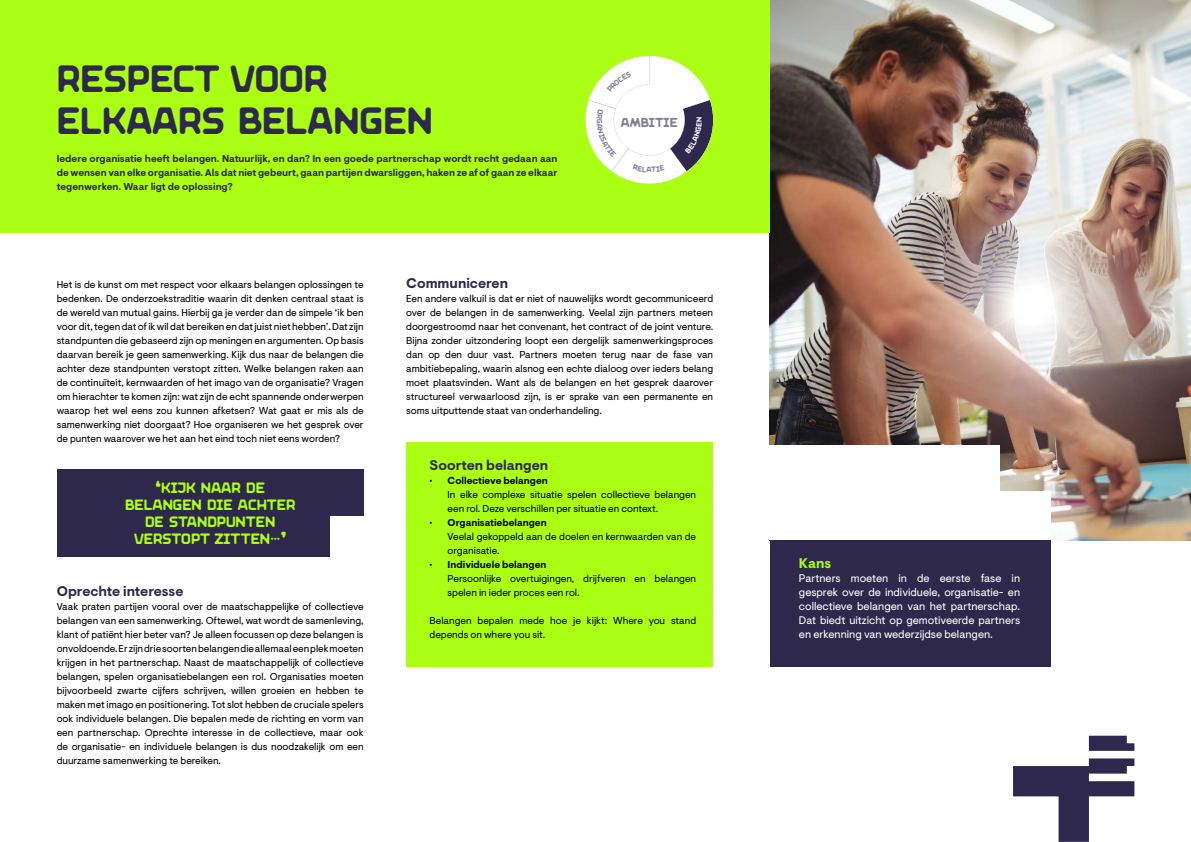
<style>
.page{position:relative;width:1191px;height:842px;background:#fff}
.page>*{position:absolute;margin:0;border:0;box-sizing:border-box;transform-origin:0 0}
.t1{font:38px/42px "Maria Unconnected";color:#2e284c}
.t2{font:15px/17px "Maria Unconnected";color:#abff14;text-align:center}
.t3{font:700 14px "Visuelt Pro";color:#2e284c}
.t4{font:700 14px "Visuelt Pro";color:#abff14}
.t5{font:13px "Maria Unconnected";color:#827e95}
.t6{font:11px/14px "Visuelt Pro";color:#fff;text-align:justify}
.t7{font:10px/14px "Visuelt Pro";color:#000}
.t8{font:700 10px/14px "Visuelt Pro";color:#2e284c;text-align:justify}
.t9{font:7.5px "Maria Unconnected";color:#827e95}
.s1{font-weight:700}
</style>
<div class="page">
<img style="left:770px;top:0;width:421px;height:540px">
<div style="left:762px;top:445px;width:237px;height:84px;background:#fff"></div>
<div style="left:762px;top:492px;width:288px;height:48px;background:#fff"></div>
<svg style="left:1013px;top:758px;width:121px;height:84px"></svg>
<svg style="left:1088px;top:736px;width:46px;height:15px"></svg>
<div style="left:406px;top:442px;width:307px;height:224px;background:#abff14"></div>
<div style="left:0;top:0;width:770px;height:232px;background:#abff14"></div>
<div style="left:770px;top:540px;width:280px;height:126px;background:#2e284c"></div>
<div style="left:57px;top:469px;width:307px;height:88px;background:#2e284c"></div>
<div style="left:330px;top:516px;width:56px;height:52px;background:#fff"></div>
<svg style="left:585px;top:56px;width:128px;height:128px"></svg>
<h1 class="t1" style="left:57px;top:58px;width:377px">RESPECT VOOR<br>ELKAARS BELANGEN</h1>
<p class="t8" style="left:57px;top:152px;width:502px">Iedere organisatie heeft belangen. Natuurlijk, en dan? In een goede partnerschap wordt recht gedaan aan de wensen van elke organisatie. Als dat niet gebeurt, gaan partijen dwarsliggen, haken ze af of gaan ze elkaar tegenwerken. Waar ligt de oplossing?</p>
<h3 class="t5" style="left:621px;top:115px;width:58px">AMBITIE</h3>
<p class="t9" style="left:646px;top:165px;width:7px">A</p>
<p class="t7" style="left:57px;top:278px;width:308px;text-align:justify">Het is de kunst om met respect voor elkaars belangen oplossingen te bedenken. De onderzoekstraditie waarin dit denken centraal staat is de wereld van mutual gains. Hierbij ga je verder dan de simpele ‘ik ben voor dit, tegen dat of ik wil dat bereiken en dat juist niet hebben’. Dat zijn standpunten die gebaseerd zijn op meningen en argumenten. Op basis daarvan bereik je geen samenwerking. Kijk dus naar de belangen die achter deze standpunten verstopt zitten. Welke belangen raken aan de continuïteit, kernwaarden of het imago van de organisatie? Vragen om hierachter te komen zijn: wat zijn de echt spannende onderwerpen waarop het wel eens zou kunnen afketsen? Wat gaat er mis als de samenwerking niet doorgaat? Hoe organiseren we het gesprek over de punten waarover we het aan het eind toch niet eens worden?</p>
<h2 class="t2" style="left:125px;top:479px;width:172px">‘KIJK NAAR DE<br>BELANGEN DIE ACHTER<br>DE STANDPUNTEN<br>VERSTOPT ZITTEN.’</h2>
<h3 class="t3" style="left:57px;top:583px;width:128px">Oprechte interesse</h3>
<p class="t7" style="left:57px;top:600px;width:308px;text-align:justify">Vaak praten partijen vooral over de maatschappelijke of collectieve belangen van een samenwerking. Oftewel, wat wordt de samenleving, klant of patiënt hier beter van? Je alleen focussen op deze belangen is onvoldoende. Er zijn drie soorten belangen die allemaal een plek moeten krijgen in het partnerschap. Naast de maatschappelijk of collectieve belangen, spelen organisatiebelangen een rol. Organisaties moeten bijvoorbeeld zwarte cijfers schrijven, willen groeien en hebben te maken met imago en positionering. Tot slot hebben de cruciale spelers ook individuele belangen. Die bepalen mede de richting en vorm van een partnerschap. Oprechte interesse in de collectieve, maar ook de organisatie- en individuele belangen is dus noodzakelijk om een duurzame samenwerking te bereiken.</p>
<h3 class="t3" style="left:406px;top:275px;width:103px">Communiceren</h3>
<p class="t7" style="left:406px;top:292px;width:308px;text-align:justify">Een andere valkuil is dat er niet of nauwelijks wordt gecommuniceerd over de belangen in de samenwerking. Veelal zijn partners meteen doorgestroomd naar het convenant, het contract of de joint venture.<br>Bijna zonder uitzondering loopt een dergelijk samenwerkingsproces dan op den duur vast. Partners moeten terug naar de fase van ambitiebepaling, waarin alsnog een echte dialoog over ieders belang moet plaatsvinden. Want als de belangen en het gesprek daarover structureel verwaarloosd zijn, is er sprake van een permanente en soms uitputtende staat van onderhandeling.</p>
<h3 class="t3" style="left:429px;top:457px;width:120px">Soorten belangen</h3>
<p class="t7" style="left:447px;top:474px;width:250px;text-indent:-18px">• <span class="s1">Collectieve belangen<br></span>In elke complexe situatie spelen collectieve belangen een rol. Deze verschillen per situatie en context.</p>
<p class="t7" style="left:447px;top:516px;width:250px;text-indent:-18px">• <span class="s1">Organisatiebelangen<br></span>Veelal gekoppeld aan de doelen en kernwaarden van de organisatie.</p>
<p class="t7" style="left:447px;top:558px;width:250px;text-indent:-18px">• <span class="s1">Individuele belangen<br></span>Persoonlijke overtuigingen, drijfveren en belangen spelen in ieder proces een rol.</p>
<p class="t7" style="left:429px;top:614px;width:268px">Belangen bepalen mede hoe je kijkt: Where you stand depends on where you sit.</p>
<h3 class="t4" style="left:799px;top:555px;width:34px">Kans</h3>
<p class="t6" style="left:799px;top:572px;width:223px">Partners moeten in de eerste fase in gesprek over de individuele, organisatie- en collectieve belangen van het partnerschap.<br>Dat biedt uitzicht op gemotiveerde partners en erkenning van wederzijdse belangen.</p>
</div>
